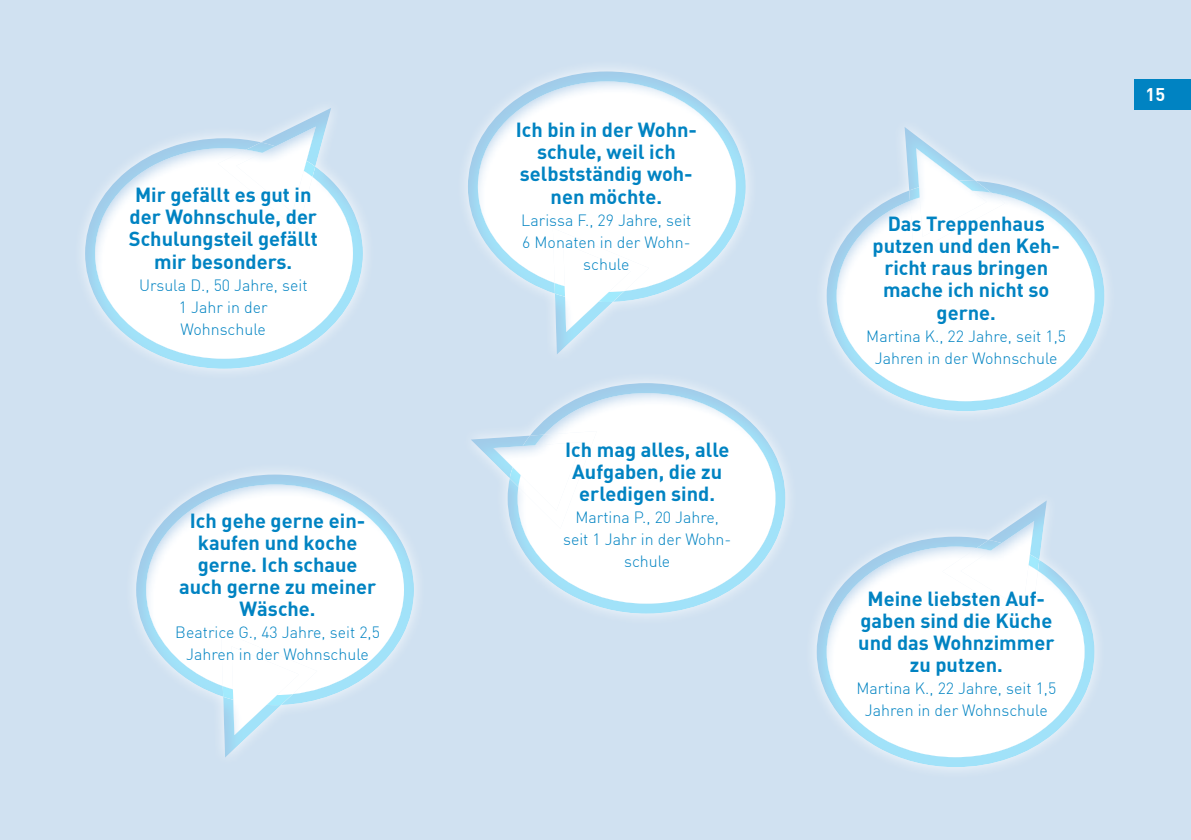
<style>
.page{position:relative;width:1191px;height:840px;background:#fff}
.page>*{position:absolute;margin:0;border:0;box-sizing:border-box;transform-origin:0 0}
.t1{font:700 20px/22px "DIN";color:#0083c2;text-align:center}
.t2{font:700 18px "DIN";color:#fff}
.t3{font:300 16px/22px "DIN";color:#0083c2;text-align:center}
</style>
<div class="page">
<div style="left:0;top:0;width:1191px;height:839px;background:#d0e1f1"></div>
<div style="left:465px;top:71px;width:282px;height:304px;background:#000;opacity:.75"></div>
<div style="left:83px;top:73px;width:289px;height:298px;background:#000;opacity:.75"></div>
<div style="left:460px;top:370px;width:338px;height:256px;background:#d0e1f1"></div>
<div style="left:449px;top:382px;width:338px;height:234px;background:#000;opacity:.75"></div>
<div style="left:824px;top:102px;width:282px;height:312px;background:#000;opacity:.75"></div>
<div style="left:134px;top:473px;width:282px;height:304px;background:#000;opacity:.75"></div>
<div style="left:814px;top:472px;width:282px;height:297px;background:#000;opacity:.75"></div>
<div style="left:1134px;top:79px;width:57px;height:31px;background:#0083c2"></div>
<p class="t1" style="left:129px;top:183px;width:190px">Mir gefällt es gut in der Wohnschule, der<br>Schulungsteil gefällt mir besonders.</p>
<p class="t3" style="left:139px;top:273px;width:170px">Ursula D., 50 Jahre, seit<br>1 Jahr in der<br>Wohnschule</p>
<p class="t1" style="left:179px;top:508px;width:199px">Ich gehe gerne ein&shy;kaufen und koche gerne. Ich schaue auch gerne zu meiner<br>Wäsche.</p>
<p class="t3" style="left:175px;top:620px;width:206px">Beatrice G., 43 Jahre, seit 2,5<br>Jahren in der Wohnschule</p>
<p class="t1" style="left:516px;top:118px;width:183px">Ich bin in der Wohn&shy;schule, weil ich selbstständig woh&shy;nen möchte.</p>
<p class="t3" style="left:521px;top:208px;width:172px">Larissa F., 29 Jahre, seit<br>6 Monaten in der Wohn&shy;schule</p>
<p class="t1" style="left:565px;top:437px;width:166px">Ich mag alles, alle<br>Aufgaben, die zu erledigen sind.</p>
<p class="t3" style="left:563px;top:505px;width:170px">Martina P., 20 Jahre, seit 1 Jahr in der Wohn&shy;schule</p>
<p class="t1" style="left:872px;top:212px;width:189px">Das Treppenhaus putzen und den Keh&shy;richt raus bringen mache ich nicht so gerne.</p>
<p class="t3" style="left:866px;top:324px;width:201px">Martina K., 22 Jahre, seit 1,5<br>Jahren in der Wohnschule</p>
<p class="t2" style="left:1145px;top:83px;width:21px">15</p>
<p class="t1" style="left:858px;top:586px;width:198px">Meine liebsten Auf&shy;gaben sind die Küche und das Wohnzimmer zu putzen.</p>
<p class="t3" style="left:856px;top:676px;width:201px">Martina K., 22 Jahre, seit 1,5<br>Jahren in der Wohnschule</p>
</div>
